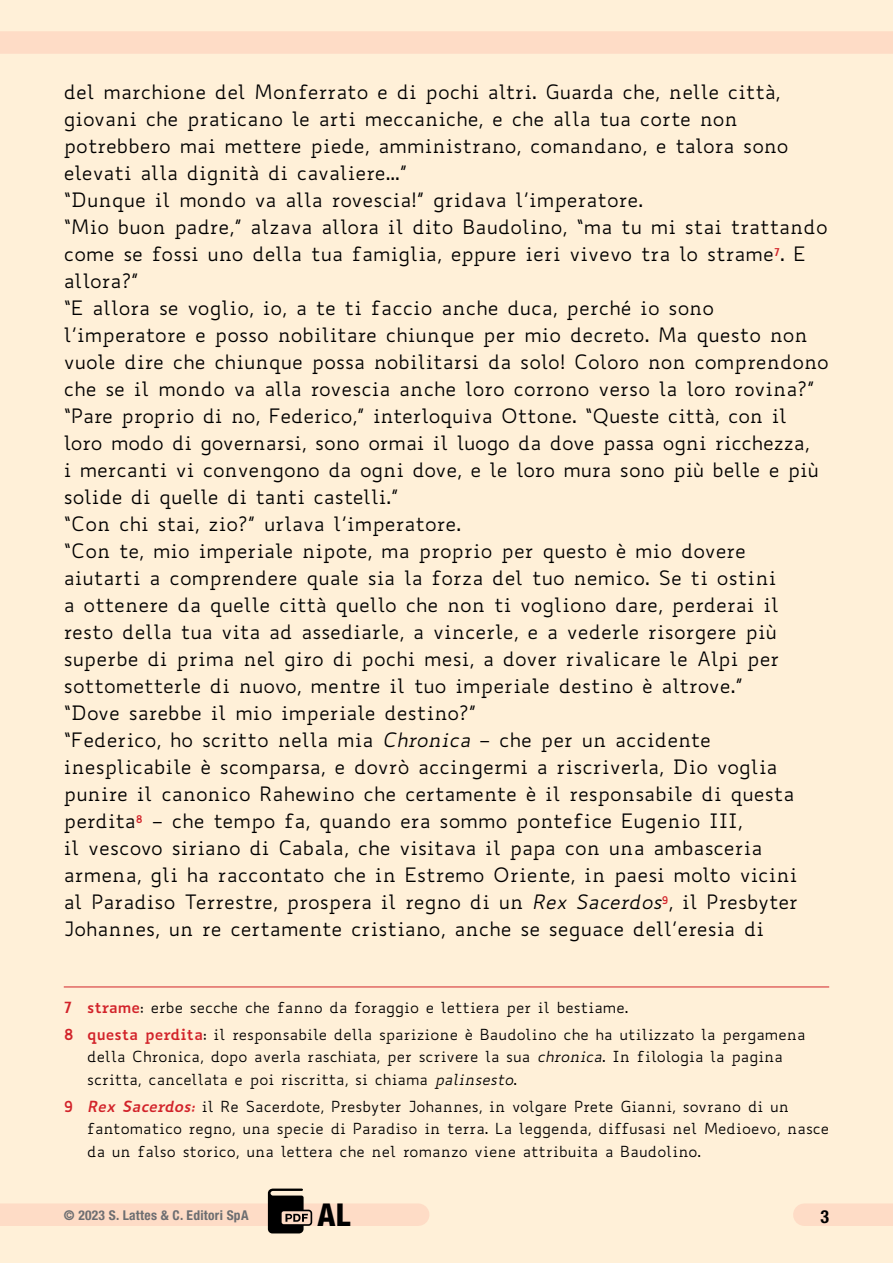
<style>
.page{position:relative;width:893px;height:1263px;background:#fff0d8}
.page>*{position:absolute;margin:0;border:0;box-sizing:border-box;transform-origin:0 0}
.t1{font:800 condensed 31.5px "Helvetica Neue LT Std";color:#000}
.t2{font:19.5px/27px "Biancoenero";color:#000}
.t3{font:700 condensed 18px "Helvetica Neue LT Std";color:#000}
.t4{font:15px/22.5px "Biancoenero";color:#000}
.t5{font:700 condensed 13.5px "Helvetica Neue LT Std";letter-spacing:.02em;color:#6d6e71}
.s1{font-style:italic}
.s2{font-weight:700;color:#d2232a}
.s3{font-weight:700;font-style:italic;color:#d2232a}
</style>
<div class="page">
<div style="left:0;top:1203px;width:418px;height:23px;background:#fedcc6"></div>
<div style="left:0;top:31px;width:893px;height:23px;background:#fedcc6"></div>
<hr style="left:64px;top:986px;width:765px;height:1px;background:#d2232a">
<div style="left:804px;top:1203px;width:89px;height:23px;background:#fedcc6"></div>
<svg style="left:268px;top:1188px;width:44px;height:45px"></svg>
<p class="t2" style="left:64px;top:78px;width:767px">del marchione del Monferrato e di pochi altri. Guarda che, nelle città, giovani che praticano le arti meccaniche, e che alla tua corte non potrebbero mai mettere piede, amministrano, comandano, e talora sono elevati alla dignità di cavaliere...”<br>“Dunque il mondo va alla rovescia!” gridava l’imperatore.<br>“Mio buon padre,” alzava allora il dito Baudolino, “ma tu mi stai trattando come se fossi uno della tua famiglia, eppure ieri vivevo tra lo strame<sup>7</sup>. E allora?”<br>“E allora se voglio, io, a te ti faccio anche duca, perché io sono l’imperatore e posso nobilitare chiunque per mio decreto. Ma questo non vuole dire che chiunque possa nobilitarsi da solo! Coloro non comprendono che se il mondo va alla rovescia anche loro corrono verso la loro rovina?” “Pare proprio di no, Federico,” interloquiva Ottone. “Queste città, con il loro modo di governarsi, sono ormai il luogo da dove passa ogni ricchezza,<br>i mercanti vi convengono da ogni dove, e le loro mura sono più belle e più solide di quelle di tanti castelli.”<br>“Con chi stai, zio?” urlava l’imperatore.<br>“Con te, mio imperiale nipote, ma proprio per questo è mio dovere<br>aiutarti a comprendere quale sia la forza del tuo nemico. Se ti ostini<br>a ottenere da quelle città quello che non ti vogliono dare, perderai il resto della tua vita ad assediarle, a vincerle, e a vederle risorgere più superbe di prima nel giro di pochi mesi, a dover rivalicare le Alpi per sottometterle di nuovo, mentre il tuo imperiale destino è altrove.”<br>“Dove sarebbe il mio imperiale destino?”<br>“Federico, ho scritto nella mia <span class="s1">Chronica</span> – che per un accidente inesplicabile è scomparsa, e dovrò accingermi a riscriverla, Dio voglia punire il canonico Rahewino che certamente è il responsabile di questa perdita<sup>8</sup> – che tempo fa, quando era sommo pontefice Eugenio III,<br>il vescovo siriano di Cabala, che visitava il papa con una ambasceria armena, gli ha raccontato che in Estremo Oriente, in paesi molto vicini<br>al Paradiso Terrestre, prospera il regno di un <span class="s1">Rex Sacerdos</span><sup>9</sup>, il Presbyter Johannes, un re certamente cristiano, anche se seguace dell’eresia di</p>
<p class="t4" style="left:64px;top:994px;width:743px;line-height:26.7px"><span class="s2">7 strame</span>: erbe secche che fanno da foraggio e lettiera per il bestiame.<br><span class="s2">8 questa perdita</span>: il responsabile della sparizione è Baudolino che ha utilizzato la pergamena</p>
<p class="t4" style="left:87px;top:1045px;width:697px">della Chronica, dopo averla raschiata, per scrivere la sua <span class="s1">chronica</span>. In filologia la pagina scritta, cancellata e poi riscritta, si chiama <span class="s1">palinsesto</span>.</p>
<p class="t4" style="left:87px;top:1094px;width:744px;text-indent:-23px"><span class="s2">9</span> <span class="s3">Rex Sacerdos:</span> il Re Sacerdote, Presbyter Johannes, in volgare Prete Gianni, sovrano di un fantomatico regno, una specie di Paradiso in terra. La leggenda, diffusasi nel Medioevo, nasce da un falso storico, una lettera che nel romanzo viene attribuita a Baudolino.</p>
<p class="t5" style="left:64px;top:1206px;width:186px">© 2023 S. Lattes &amp; C. Editori SpA</p>
<h1 class="t1" style="left:318px;top:1195px;width:34px">AL</h1>
<p class="t3" style="left:820px;top:1206px;width:10px">3</p>
</div>
